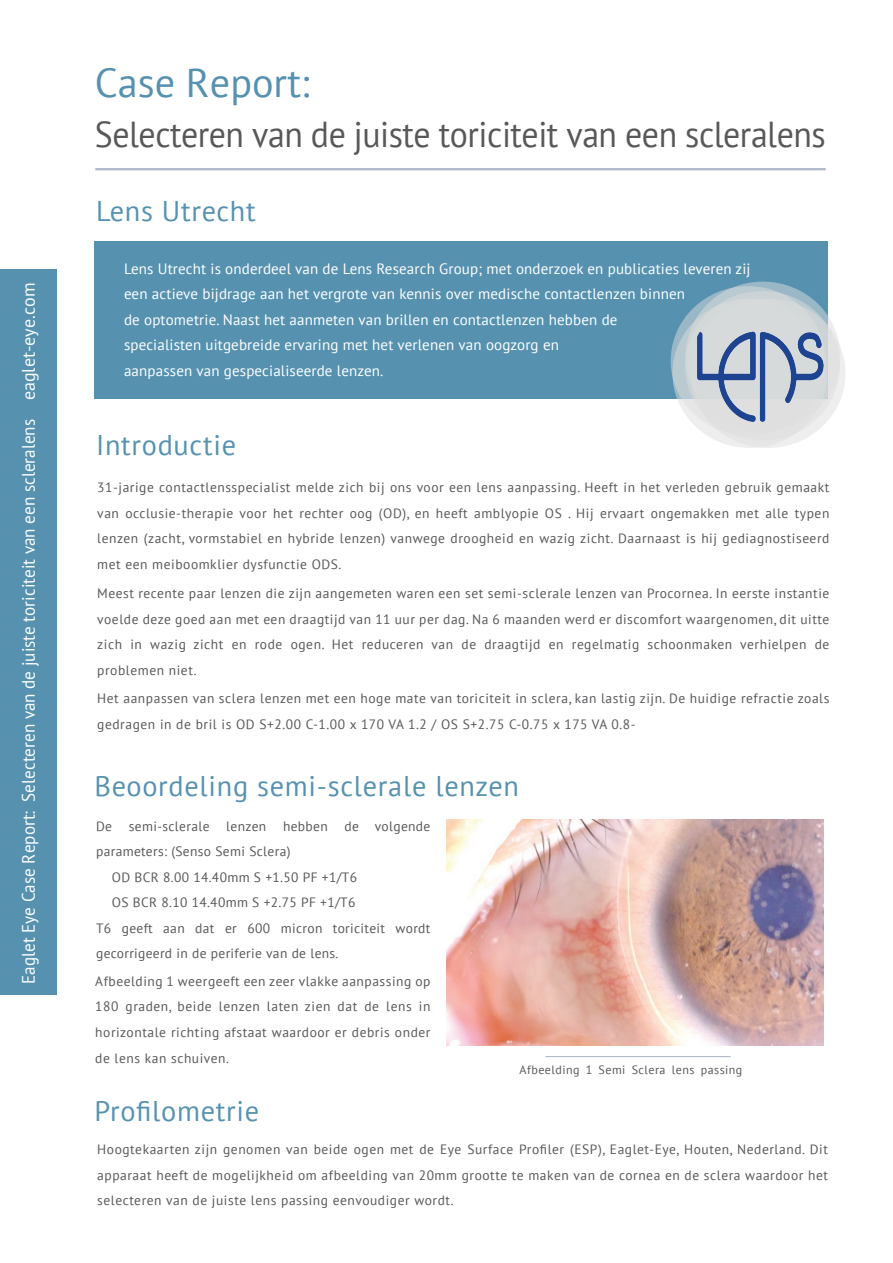
<style>
.page{position:relative;width:893px;height:1263px;background:#fff}
.page>*{position:absolute;margin:0;border:0;box-sizing:border-box;transform-origin:0 0}
.t1{font:40.5px "PT Sans";color:#5692b0}
.t2{font:36px "PT Sans";letter-spacing:-.015em;color:#57585a;scale:.94 1}
.t3{font:28.5px "PT Sans";letter-spacing:.025em;color:#5692b0}
.t4{font:18px "PT Sans";color:#fff;scale:.95 1}
.t5{font:15px/25.5px "PT Sans";letter-spacing:.01em;color:#fff}
.t6{font:13.5px/25.5px "PT Sans";letter-spacing:.04em;color:#57585a;text-align:justify}
.t7{font:12px "PT Sans";letter-spacing:.04em;color:#57585a}
</style>
<div class="page">
<div style="left:0;top:270px;width:56px;height:725px;background:#5692b0"></div>
<hr style="left:95px;top:168px;width:731px;height:2px;background:#afb9cc">
<hr style="left:546px;top:1056px;width:185px;height:1px;background:#afb9cc">
<div style="left:95px;top:241px;width:733px;height:158px;background:#5692b0"></div>
<div style="left:671px;top:286px;width:155px;height:149px;background:#99b7c6;border-radius:50%"></div>
<svg style="left:672px;top:299px;width:155px;height:149px"></svg>
<svg style="left:685px;top:282px;width:155px;height:149px;background:#bccbd1"></svg>
<svg style="left:691px;top:299px;width:154px;height:149px;background:#dddfdf"></svg>
<img style="left:690px;top:325px;width:136px;height:104px">
<img style="left:446px;top:819px;width:377px;height:226px">
<h3 class="t4" style="left:17px;top:984px;width:739px;rotate:-90deg">Eaglet Eye Case Report: Selecteren van de juiste toriciteit van een scleralens eaglet-eye.com</h3>
<h1 class="t1" style="left:95px;top:57px;width:216px">Case Report:</h1>
<h2 class="t2" style="left:95px;top:111px;width:779px">Selecteren van de juiste toriciteit van een scleralens</h2>
<h3 class="t3" style="left:96px;top:192px;width:161px">Lens Utrecht</h3>
<p class="t5" style="left:124px;top:255px;width:628px">Lens Utrecht is onderdeel van de Lens Research Group; met onderzoek en publicaties leveren zij een actieve bijdrage aan het vergrote van kennis over medische contactlenzen binnen<br>de optometrie. Naast het aanmeten van brillen en contactlenzen hebben de<br>specialisten uitgebreide ervaring met het verlenen van oogzorg en<br>aanpassen van gespecialiseerde lenzen.</p>
<h3 class="t3" style="left:96px;top:426px;width:141px">Introductie</h3>
<p class="t6" style="left:97px;top:474px;width:734px">31-jarige contactlensspecialist melde zich bij ons voor een lens aanpassing. Heeft in het verleden gebruik gemaakt van occlusie-therapie voor het rechter oog (OD), en heeft amblyopie OS . Hij ervaart ongemakken met alle typen lenzen (zacht, vormstabiel en hybride lenzen) vanwege droogheid en wazig zicht. Daarnaast is hij gediagnostiseerd met een meiboomklier dysfunctie ODS.</p>
<p class="t6" style="left:97px;top:580px;width:734px">Meest recente paar lenzen die zijn aangemeten waren een set semi-sclerale lenzen van Procornea. In eerste instantie voelde deze goed aan met een draagtijd van 11 uur per dag. Na 6 maanden werd er discomfort waargenomen, dit uitte zich in wazig zicht en rode ogen. Het reduceren van de draagtijd en regelmatig schoonmaken verhielpen de problemen niet.</p>
<p class="t6" style="left:97px;top:685px;width:734px">Het aanpassen van sclera lenzen met een hoge mate van toriciteit in sclera, kan lastig zijn. De huidige refractie zoals gedragen in de bril is OD S+2.00 C-1.00 x 170 VA 1.2 / OS S+2.75 C-0.75 x 175 VA 0.8-</p>
<h3 class="t3" style="left:95px;top:767px;width:426px">Beoordeling semi-sclerale lenzen</h3>
<p class="t6" style="left:96px;top:813px;width:336px">De semi-sclerale lenzen hebben de volgende</p>
<p class="t6" style="left:96px;top:839px;width:196px">parameters: (Senso Semi Sclera)</p>
<p class="t6" style="left:112px;top:864px;width:247px">OD BCR 8.00 14.40mm S +1.50 PF +1/T6</p>
<p class="t6" style="left:112px;top:890px;width:245px">OS BCR 8.10 14.40mm S +2.75 PF +1/T6</p>
<p class="t6" style="left:96px;top:915px;width:336px">T6 geeft aan dat er 600 micron toriciteit wordt</p>
<p class="t6" style="left:96px;top:941px;width:244px">gecorrigeerd in de periferie van de lens.</p>
<p class="t6" style="left:95px;top:968px;width:337px">Afbeelding 1 weergeeft een zeer vlakke aanpassing op 180 graden, beide lenzen laten zien dat de lens in horizontale richting afstaat waardoor er debris onder de lens kan schuiven.</p>
<h3 class="t3" style="left:95px;top:1093px;width:166px">Profilometrie</h3>
<p class="t7" style="left:520px;top:1062px;width:224px">Afbeelding 1 Semi Sclera lens passing</p>
<p class="t6" style="left:97px;top:1136px;width:732px">Hoogtekaarten zijn genomen van beide ogen met de Eye Surface Profiler (ESP), Eaglet-Eye, Houten, Nederland. Dit apparaat heeft de mogelijkheid om afbeelding van 20mm grootte te maken van de cornea en de sclera waardoor het selecteren van de juiste lens passing eenvoudiger wordt.</p>
</div>
